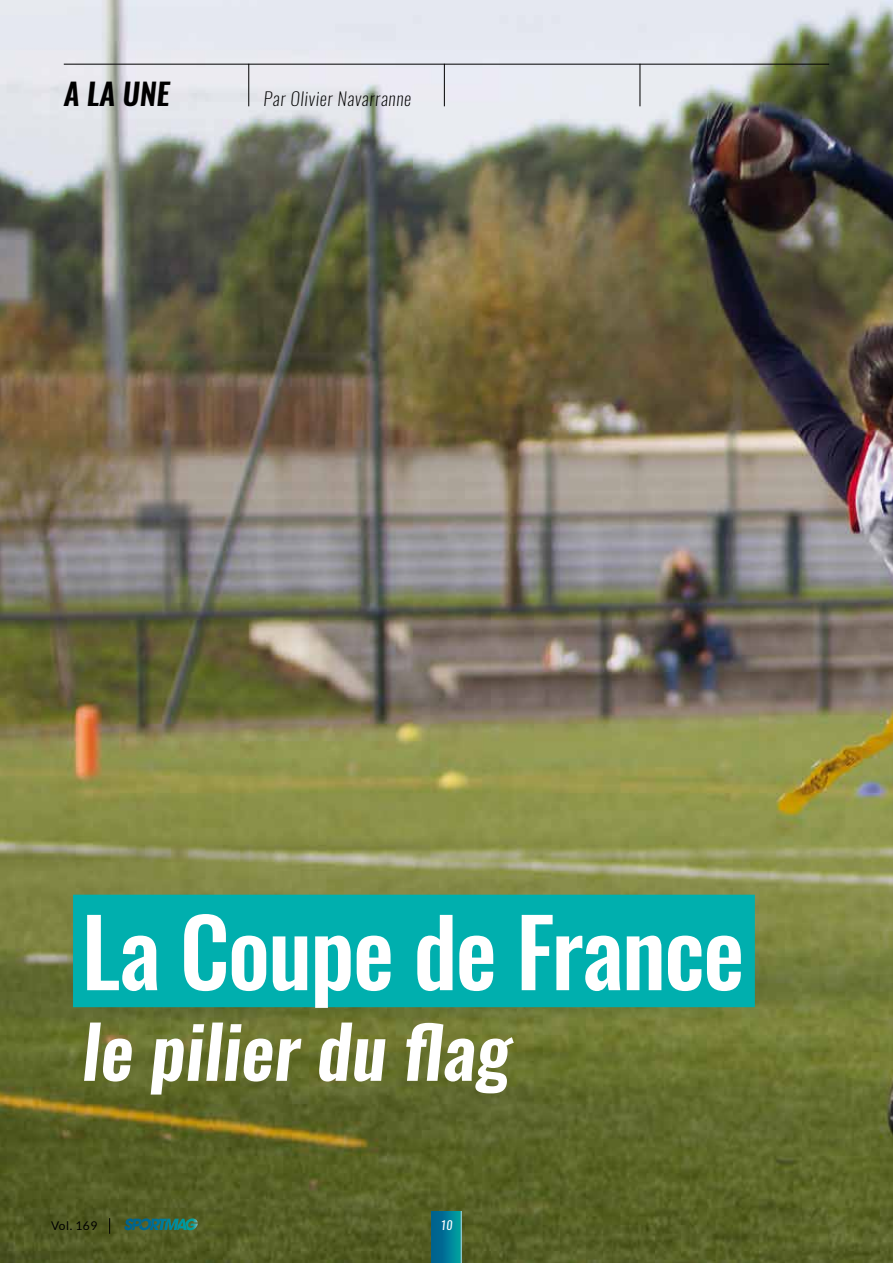
<style>
.page{position:relative;width:893px;height:1263px;background:#fff}
.page>*{position:absolute;margin:0;border:0;box-sizing:border-box;transform-origin:0 0}
.t1{font:500 93px "Oswald";letter-spacing:-.02em;color:#fff}
.t2{font:italic 600 72px "Oswald";color:#fff}
.t3{font:italic 600 30px "Oswald";color:#000}
.t4{font:italic 200 18px "Oswald";letter-spacing:.04em;color:#000}
.t5{font:12px "Lato";letter-spacing:.04em;color:#000}
.t6{font:italic 12px "Oswald";color:#fff}
</style>
<div class="page">
<img style="left:0;top:0;width:893px;height:1263px">
<hr style="left:64px;top:64px;width:765px;height:1px;background:#000">
<hr style="left:248px;top:64px;width:1px;height:42px;background:#000">
<hr style="left:444px;top:64px;width:1px;height:42px;background:#000">
<hr style="left:640px;top:64px;width:1px;height:42px;background:#000">
<div style="left:73px;top:895px;width:682px;height:112px;background:#00afae"></div>
<svg style="left:432px;top:1212px;width:29px;height:51px"></svg>
<svg style="left:124px;top:1218px;width:74px;height:12px"></svg>
<svg style="left:109px;top:1218px;width:1px;height:16px"></svg>
<h3 class="t3" style="left:64px;top:73px;width:107px">A LA UNE</h3>
<p class="t4" style="left:264px;top:87px;width:149px">Par Olivier Navarranne</p>
<h1 class="t1" style="left:82px;top:887px;width:665px">La Coupe de France</h1>
<h2 class="t2" style="left:82px;top:1001px;width:431px">le pilier du flag</h2>
<p class="t5" style="left:51px;top:1219px;width:48px">Vol. 169</p>
<p class="t6" style="left:441px;top:1217px;width:13px">10</p>
</div>
